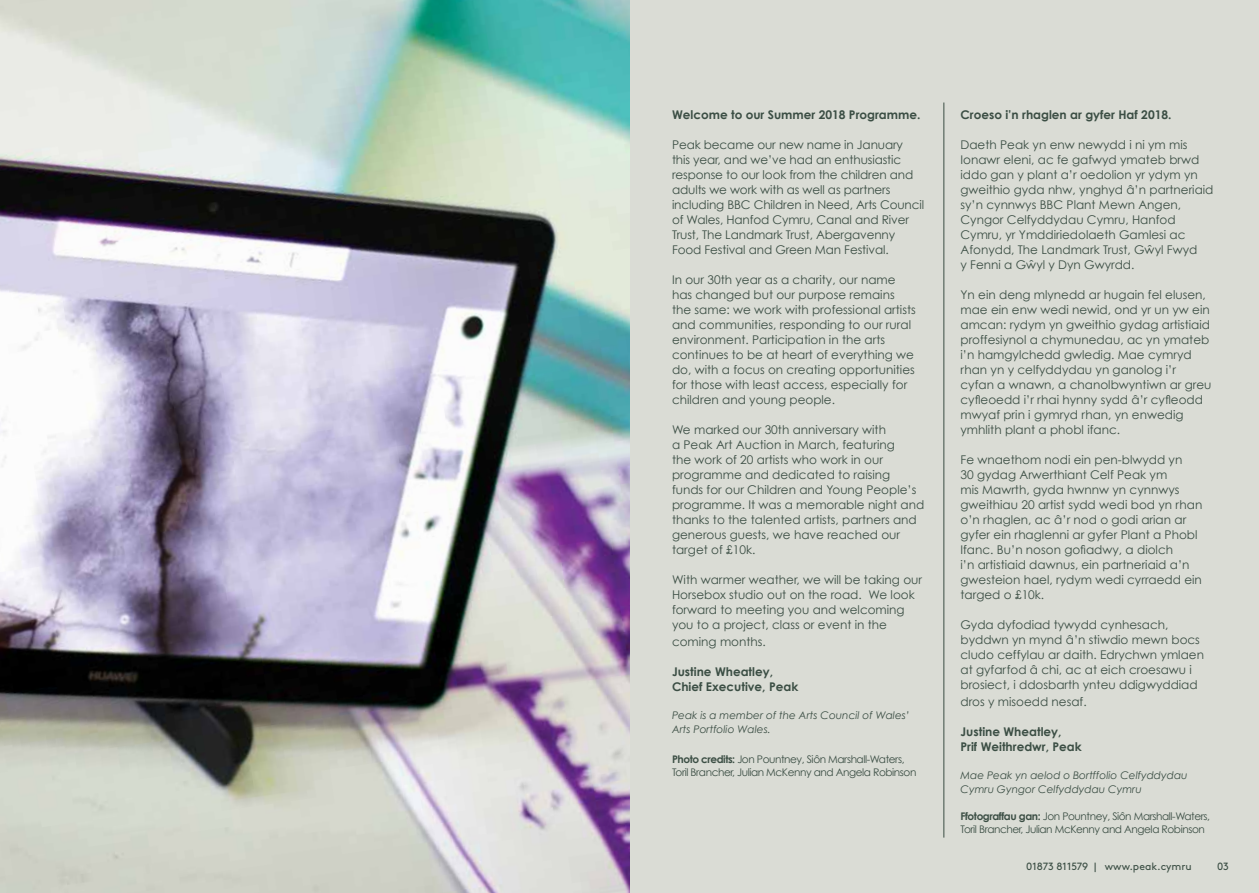
<style>
.page{position:relative;width:1259px;height:893px;background:#fff}
.page>*{position:absolute;margin:0;border:0;box-sizing:border-box;transform-origin:0 0}
.t1{font:12px/15px "Century Gothic";color:#3b4e44}
.t2{font:700 12px/15px "Century Gothic";color:#3b4e44}
.t3{font:10.5px/13.5px "Century Gothic";letter-spacing:-.04em;color:#3b4e44}
.t4{font:italic 10.5px/13.5px "Century Gothic";color:#3b4e44}
.t5{font:10.5px "Brown";color:#3b4e44}
.s1{font-weight:700}
</style>
<div class="page">
<div style="left:629px;top:0;width:630px;height:893px;background:#dadcd5"></div>
<img style="left:0;top:0;width:629px;height:893px">
<hr style="left:943px;top:103px;width:1px;height:735px;background:#3b4e44">
<p class="t2" style="left:672px;top:107px;width:250px">Welcome to our Summer 2018 Programme.</p>
<p class="t1" style="left:672px;top:137px;width:254px">Peak became our new name in January this year, and we’ve had an enthusiastic response to our look from the children and adults we work with as well as partners including BBC Children in Need, Arts Council of Wales, Hanfod Cymru, Canal and River Trust, The Landmark Trust, Abergavenny Food Festival and Green Man Festival.</p>
<p class="t1" style="left:672px;top:272px;width:245px">In our 30th year as a charity, our name has changed but our purpose remains the same: we work with professional artists and communities, responding to our rural environment. Participation in the arts continues to be at heart of everything we do, with a focus on creating opportunities for those with least access, especially for children and young people.</p>
<p class="t1" style="left:672px;top:422px;width:254px">We marked our 30th anniversary with<br>a Peak Art Auction in March, featuring<br>the work of 20 artists who work in our programme and dedicated to raising funds for our Children and Young People’s programme. It was a memorable night and thanks to the talented artists, partners and generous guests, we have reached our target of £10k.</p>
<p class="t1" style="left:672px;top:572px;width:252px">With warmer weather, we will be taking our Horsebox studio out on the road. We look forward to meeting you and welcoming you to a project, class or event in the</p>
<p class="t1" style="left:672px;top:634px;width:95px">coming months.</p>
<p class="t2" style="left:672px;top:663px;width:128px">Justine Wheatley,<br>Chief Executive, Peak</p>
<p class="t4" style="left:672px;top:708px;width:239px">Peak is a member of the Arts Council of Wales’<br>Arts Portfolio Wales.</p>
<p class="t3" style="left:672px;top:752px;width:246px"><span class="s1">Photo credits:</span> Jon Pountney, Sioˆn Marshall-Waters,<br>Toril Brancher, Julian McKenny and Angela Robinson</p>
<p class="t2" style="left:960px;top:107px;width:212px">Croeso i’n rhaglen ar gyfer Haf 2018.</p>
<p class="t1" style="left:960px;top:137px;width:254px">Daeth Peak yn enw newydd i ni ym mis Ionawr eleni, ac fe gafwyd ymateb brwd iddo gan y plant a’r oedolion yr ydym yn gweithio gyda nhw, ynghyd â’n partneriaid sy’n cynnwys BBC Plant Mewn Angen, Cyngor Celfyddydau Cymru, Hanfod Cymru, yr Ymddiriedolaeth Gamlesi ac Afonydd, The Landmark Trust, Gwˆ yl Fwyd<br>y Fenni a Gwˆ yl y Dyn Gwyrdd.</p>
<p class="t1" style="left:960px;top:287px;width:252px">Yn ein deng mlynedd ar hugain fel elusen, mae ein enw wedi newid, ond yr un yw ein amcan: rydym yn gweithio gydag artistiaid proffesiynol a chymunedau, ac yn ymateb i’n hamgylchedd gwledig. Mae cymryd rhan yn y celfyddydau yn ganolog i’r cyfan a wnawn, a chanolbwyntiwn ar greu cyfleoedd i’r rhai hynny sydd â’r cyfleodd mwyaf prin i gymryd rhan, yn enwedig ymhlith plant a phobl ifanc.</p>
<p class="t1" style="left:960px;top:452px;width:243px">Fe wnaethom nodi ein pen-blwydd yn<br>30 gydag Arwerthiant Celf Peak ym<br>mis Mawrth, gyda hwnnw yn cynnwys gweithiau 20 artist sydd wedi bod yn rhan o’n rhaglen, ac â’r nod o godi arian ar gyfer ein rhaglenni ar gyfer Plant a Phobl Ifanc. Bu’n noson gofiadwy, a diolch<br>i’n artistiaid dawnus, ein partneriaid a’n gwesteion hael, rydym wedi cyrraedd ein targed o £10k.</p>
<p class="t1" style="left:960px;top:617px;width:245px">Gyda dyfodiad tywydd cynhesach, byddwn yn mynd â’n stiwdio mewn bocs cludo ceffylau ar daith. Edrychwn ymlaen at gyfarfod â chi, ac at eich croesawu i brosiect, i ddosbarth ynteu ddigwyddiad</p>
<p class="t1" style="left:960px;top:694px;width:128px">dros y misoedd nesaf.</p>
<p class="t2" style="left:960px;top:723px;width:123px">Justine Wheatley,<br>Prif Weithredwr, Peak</p>
<p class="t4" style="left:960px;top:768px;width:228px">Mae Peak yn aelod o Bortffolio Celfyddydau<br>Cymru Gyngor Celfyddydau Cymru</p>
<p class="t3" style="left:960px;top:809px;width:251px"><span class="s1">Ffotograffau gan:</span> Jon Pountney, Sioˆn Marshall-Waters,<br>Toril Brancher, Julian McKenny and Angela Robinson</p>
<p class="t5" style="left:1026px;top:858px;width:167px">01873 811579 | www.peak.cymru</p>
<p class="t5" style="left:1217px;top:858px;width:13px">03</p>
</div>
